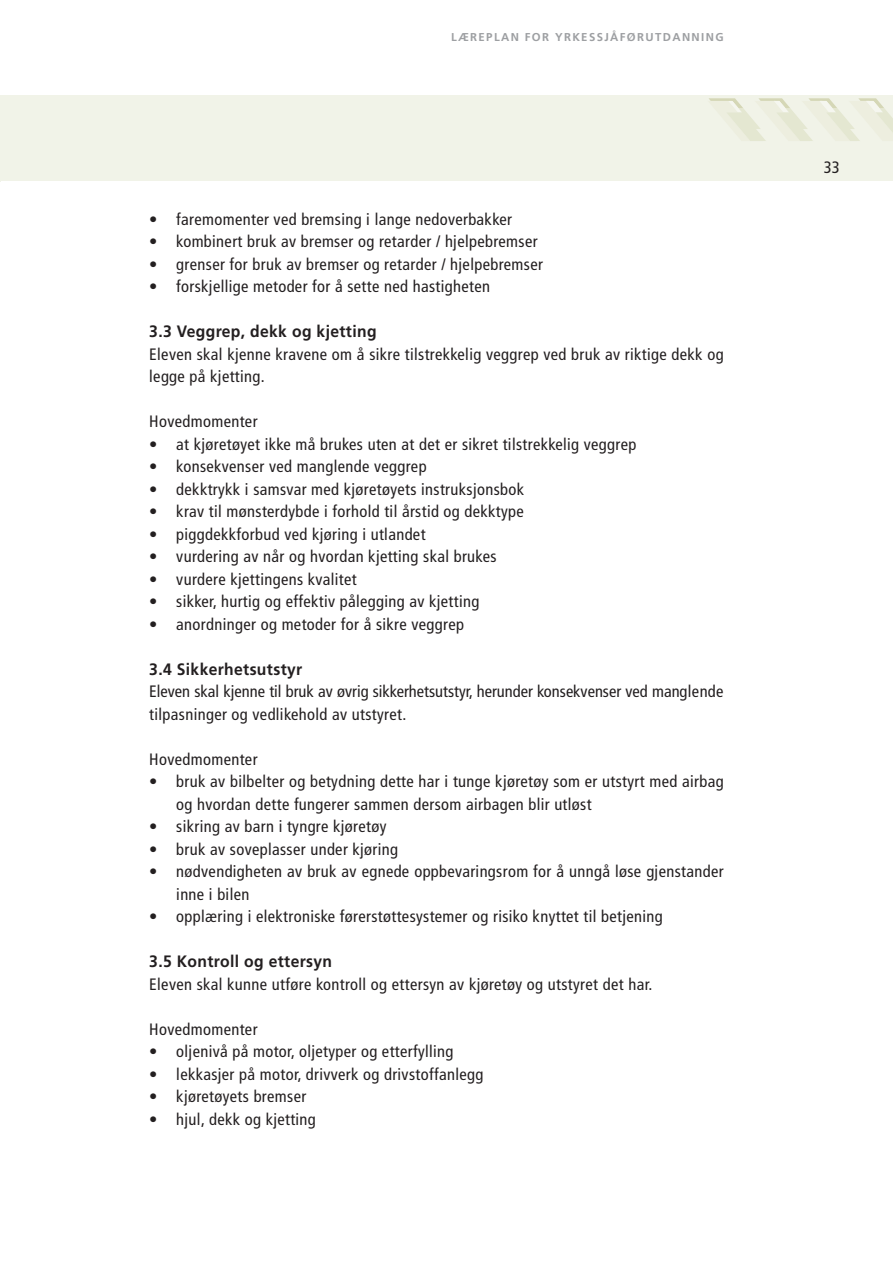
<style>
.page{position:relative;width:893px;height:1263px;background:#fff}
.page>*{position:absolute;margin:0;border:0;box-sizing:border-box;transform-origin:0 0}
.t1{font:condensed 16.5px/22.5px "Frutiger";letter-spacing:.02em;color:#231f20}
.t2{font:condensed 16.5px/22.5px "Frutiger";color:#231f20}
.t3{font:700 16.5px "Frutiger";letter-spacing:.02em;color:#231f20;scale:.95 1}
.t4{font:700 11.4px "Frutiger";letter-spacing:.12em;color:#9d9fa2}
</style>
<div class="page">
<div style="left:0;top:96px;width:892px;height:85px;background:#f1f3e8"></div>
<svg style="left:709px;top:98px;width:183px;height:43px"></svg>
<p class="t4" style="left:451px;top:33px;width:274px">LÆREPLAN FOR YRKESSJÅFØRUTDANNING</p>
<p class="t1" style="left:176px;top:209px;width:368px">faremomenter ved bremsing i lange nedoverbakker kombinert bruk av bremser og retarder / hjelpebremser grenser for bruk av bremser og retarder / hjelpebremser forskjellige metoder for å sette ned hastigheten</p>
<p class="t3" style="left:149px;top:325px;width:241px">3.3 Veggrep, dekk og kjetting</p>
<p class="t1" style="left:149px;top:344px;width:575px">Eleven skal kjenne kravene om å sikre tilstrekkelig veggrep ved bruk av riktige dekk og legge på kjetting.</p>
<p class="t1" style="left:176px;top:412px;width:461px;text-indent:-27px">Hovedmomenter<br>at kjøretøyet ikke må brukes uten at det er sikret tilstrekkelig veggrep konsekvenser ved manglende veggrep<br>dekktrykk i samsvar med kjøretøyets instruksjonsbok<br>krav til mønsterdybde i forhold til årstid og dekktype<br>piggdekkforbud ved kjøring i utlandet<br>vurdering av når og hvordan kjetting skal brukes<br>vurdere kjettingens kvalitet<br>sikker, hurtig og effektiv pålegging av kjetting<br>anordninger og metoder for å sikre veggrep</p>
<p class="t3" style="left:149px;top:662px;width:162px">3.4 Sikkerhetsutstyr</p>
<p class="t2" style="left:149px;top:682px;width:576px">Eleven skal kjenne til bruk av øvrig sikkerhetsutstyr, herunder konsekvenser ved manglende tilpasninger og vedlikehold av utstyret.</p>
<p class="t1" style="left:176px;top:749px;width:549px;text-indent:-27px">Hovedmomenter<br>bruk av bilbelter og betydning dette har i tunge kjøretøy som er utstyrt med airbag og hvordan dette fungerer sammen dersom airbagen blir utløst<br>sikring av barn i tyngre kjøretøy<br>bruk av soveplasser under kjøring<br>nødvendigheten av bruk av egnede oppbevaringsrom for å unngå løse gjenstander inne i bilen<br>opplæring i elektroniske førerstøttesystemer og risiko knyttet til betjening</p>
<p class="t3" style="left:149px;top:955px;width:194px">3.5 Kontroll og ettersyn</p>
<p class="t1" style="left:149px;top:974px;width:504px">Eleven skal kunne utføre kontroll og ettersyn av kjøretøy og utstyret det har.</p>
<p class="t1" style="left:176px;top:1019px;width:308px;text-indent:-27px">Hovedmomenter<br>oljenivå på motor, oljetyper og etterfylling lekkasjer på motor, drivverk og drivstoffanlegg kjøretøyets bremser<br>hjul, dekk og kjetting</p>
<p class="t1" style="left:149px;top:209px;width:10px;text-align:justify">• • • •</p>
<p class="t1" style="left:149px;top:434px;width:10px;text-align:justify">• • • • • • • • •</p>
<p class="t1" style="left:149px;top:772px;width:10px">•</p>
<p class="t1" style="left:149px;top:817px;width:10px;text-align:justify">• • •</p>
<p class="t1" style="left:149px;top:907px;width:10px">•</p>
<p class="t1" style="left:149px;top:1042px;width:10px;text-align:justify">• • • •</p>
<p class="t1" style="left:823px;top:158px;width:17px">33</p>
</div>
